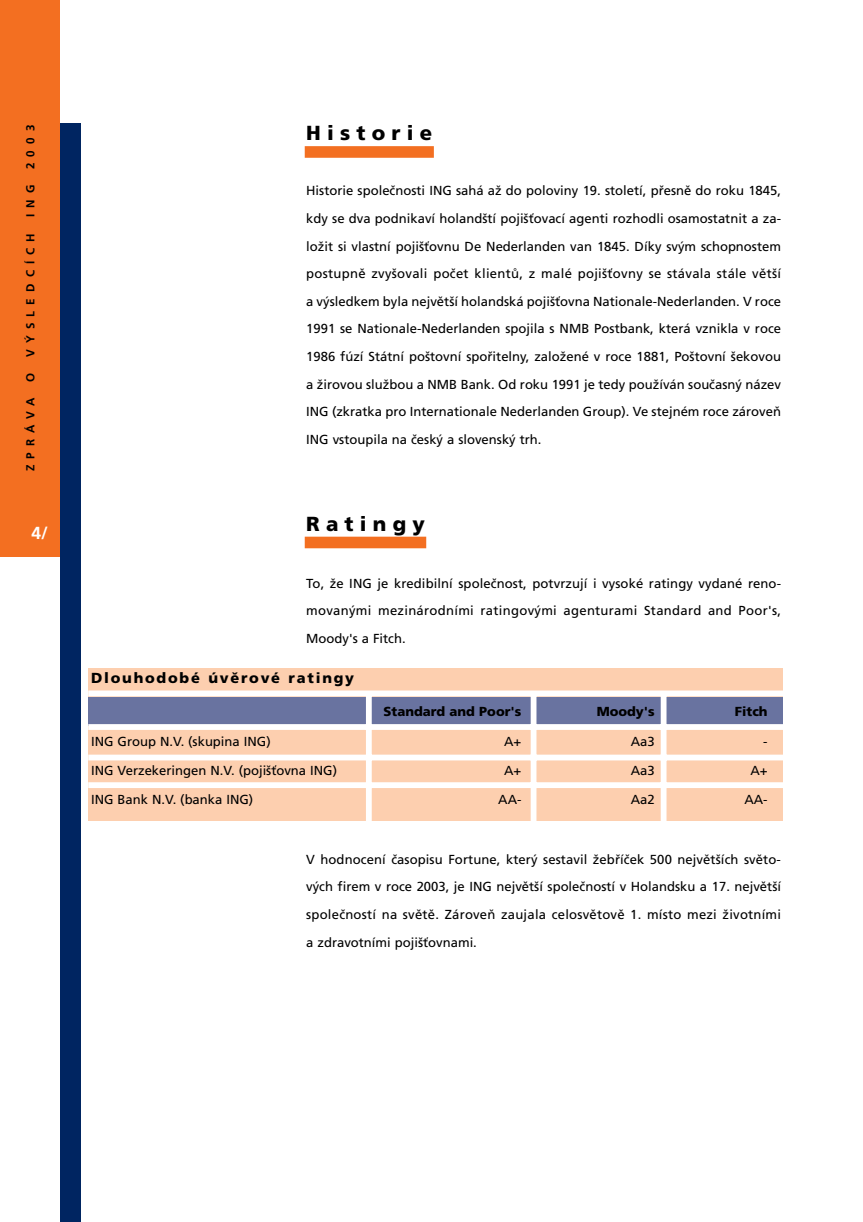
<style>
.page{position:relative;width:863px;height:1222px;background:#fff}
.page>*{position:absolute;margin:0;border:0;box-sizing:border-box;transform-origin:0 0}
.t1{font:900 20.3px "Frutiger CE";letter-spacing:.305em;color:#000}
.t2{font:700 17.5px "Frutiger CE";color:#fff}
.t3{font:900 14.53px "Frutiger CE";letter-spacing:.12em;color:#000}
.t4{font:13.12px/27.7px "Frutiger CE";color:#000;text-align:justify}
.t5{font:900 13.12px "Frutiger CE";color:#000}
.t6{font:700 11.55px "Frutiger CE";letter-spacing:.525em;color:#000}
</style>
<div class="page">
<div style="left:88px;top:668px;width:694px;height:152px;background:#fdcfaf"></div>
<div style="left:88px;top:697px;width:694px;height:28px;background:#6973a0"></div>
<div style="left:88px;top:690px;width:716px;height:6px;background:#fff"></div>
<div style="left:88px;top:724px;width:716px;height:6px;background:#fff"></div>
<div style="left:88px;top:754px;width:716px;height:6px;background:#fff"></div>
<div style="left:88px;top:782px;width:716px;height:6px;background:#fff"></div>
<div style="left:366px;top:695px;width:6px;height:171px;background:#fff"></div>
<div style="left:531px;top:692px;width:5px;height:214px;background:#fff"></div>
<div style="left:661px;top:692px;width:5px;height:214px;background:#fff"></div>
<div style="left:0;top:0;width:60px;height:556px;background:#f36f21"></div>
<div style="left:60px;top:123px;width:21px;height:1098px;background:#002561"></div>
<div style="left:305px;top:536px;width:121px;height:12px;background:#f36f21"></div>
<div style="left:305px;top:146px;width:129px;height:12px;background:#f36f21"></div>
<p class="t6" style="left:26px;top:169px;width:46px;rotate:-90deg">2003</p>
<h1 class="t1" style="left:306px;top:126px;width:127px">Historie</h1>
<p class="t4" style="left:306px;top:179px;width:476px">Historie společnosti ING sahá až do poloviny 19. století, přesně do roku 1845, kdy se dva podnikaví holandští pojišťovací agenti rozhodli osamostatnit a za&shy;ložit si vlastní pojišťovnu De Nederlanden van 1845. Díky svým schopnostem postupně zvyšovali počet klientů, z malé pojišťovny se stávala stále větší a výsledkem byla největší holandská pojišťovna Nationale-Nederlanden. V roce 1991 se Nationale-Nederlanden spojila s NMB Postbank, která vznikla v roce 1986 fúzí Státní poštovní spořitelny, založené v roce 1881, Poštovní šekovou a žirovou službou a NMB Bank. Od roku 1991 je tedy používán současný název ING (zkratka pro Internationale Nederlanden Group). Ve stejném roce zároveň ING vstoupila na český a slovenský trh.</p>
<p class="t6" style="left:26px;top:217px;width:34px;rotate:-90deg">ING</p>
<p class="t6" style="left:26px;top:357px;width:125px;rotate:-90deg">VÝSLEDCÍCH</p>
<p class="t6" style="left:26px;top:382px;width:11px;rotate:-90deg">O</p>
<p class="t6" style="left:26px;top:471px;width:75px;rotate:-90deg">ZPRÁVA</p>
<h2 class="t2" style="left:31px;top:526px;width:18px">4/</h2>
<h1 class="t1" style="left:306px;top:516px;width:120px">Ratingy</h1>
<p class="t4" style="left:306px;top:571px;width:476px">To, že ING je kredibilní společnost, potvrzují i vysoké ratingy vydané reno&shy;movanými mezinárodními ratingovými agenturami Standard and Poor's, Moody's a Fitch.</p>
<p class="t3" style="left:91px;top:672px;width:265px">Dlouhodobé úvěrové ratingy</p>
<p class="t5" style="left:383px;top:707px;width:139px">Standard and Poor's</p>
<p class="t5" style="left:597px;top:707px;width:60px">Moody's</p>
<p class="t5" style="left:735px;top:707px;width:34px">Fitch</p>
<p class="t4" style="left:91px;top:729px;width:181px">ING Group N.V. (skupina ING)</p>
<p class="t4" style="left:504px;top:729px;width:19px">A+</p>
<p class="t4" style="left:631px;top:729px;width:25px">Aa3</p>
<p class="t4" style="left:763px;top:729px;width:6px">-</p>
<p class="t4" style="left:91px;top:758px;width:247px">ING Verzekeringen N.V. (pojišťovna ING)</p>
<p class="t4" style="left:504px;top:758px;width:19px">A+</p>
<p class="t4" style="left:631px;top:758px;width:25px">Aa3</p>
<p class="t4" style="left:750px;top:758px;width:19px">A+</p>
<p class="t4" style="left:91px;top:787px;width:164px">ING Bank N.V. (banka ING)</p>
<p class="t4" style="left:498px;top:787px;width:25px">AA-</p>
<p class="t4" style="left:631px;top:787px;width:25px">Aa2</p>
<p class="t4" style="left:744px;top:787px;width:25px">AA-</p>
<p class="t4" style="left:306px;top:847px;width:476px">V hodnocení časopisu Fortune, který sestavil žebříček 500 největších světo&shy;vých firem v roce 2003, je ING největší společností v Holandsku a 17. největší společností na světě. Zároveň zaujala celosvětově 1. místo mezi životními a zdravotními pojišťovnami.</p>
</div>
